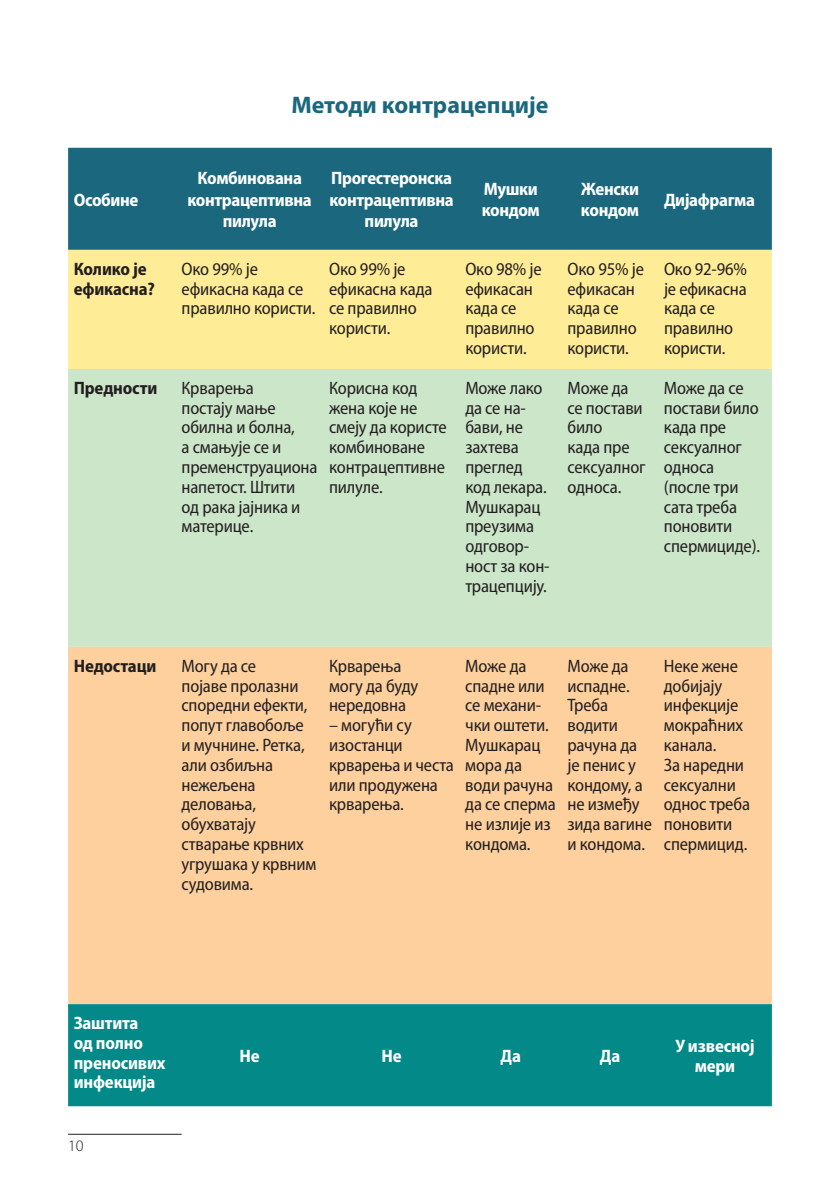
<style>
.page{position:relative;width:840px;height:1191px;background:#fff}
.page>*{position:absolute;margin:0;border:0;box-sizing:border-box;transform-origin:0 0}
.t1{font:700 24px "Myriad Pro";color:#1b687e}
.t2{font:semi-condensed 18px/19.8px "Myriad Pro";letter-spacing:-.01em;color:#231f20}
.t3{font:700 semi-condensed 18px/21.6px "Myriad Pro";letter-spacing:-.02em;color:#fff;text-align:center}
.t4{font:700 semi-condensed 18px/19.8px "Myriad Pro";letter-spacing:-.01em;color:#231f20}
.t5{font:300 16px "Myriad Pro";color:#231f20}
</style>
<div class="page">
<hr style="left:68px;top:1134px;width:113px;height:1px;background:#231f20">
<div style="left:68px;top:148px;width:703px;height:102px;background:#1b687e"></div>
<div style="left:68px;top:250px;width:703px;height:119px;background:#ffec96"></div>
<div style="left:68px;top:369px;width:703px;height:278px;background:#cce6ca"></div>
<div style="left:68px;top:647px;width:703px;height:357px;background:#fdd09e"></div>
<div style="left:68px;top:1004px;width:703px;height:102px;background:#048989"></div>
<p class="t3" style="left:74px;top:189px;width:66px">Особине</p>
<h1 class="t1" style="left:291px;top:92px;width:258px">Методи контрацепције</h1>
<p class="t3" style="left:187px;top:167px;width:126px">Комбинована контрацептивна пилула</p>
<p class="t3" style="left:329px;top:167px;width:126px">Прогестеронска контрацептивна пилула</p>
<p class="t3" style="left:481px;top:178px;width:60px;text-align:left">Мушки кондом</p>
<p class="t3" style="left:580px;top:178px;width:60px;text-align:left">Женски кондом</p>
<p class="t3" style="left:663px;top:189px;width:92px">Дијафрагма</p>
<p class="t4" style="left:74px;top:259px;width:83px">Колико је ефикасна?</p>
<p class="t2" style="left:181px;top:259px;width:135px">Око 99% је ефикасна када се правилно користи.</p>
<p class="t2" style="left:329px;top:259px;width:105px">Око 99% је ефикасна када се правилно користи.</p>
<p class="t2" style="left:465px;top:259px;width:78px">Око 98% је ефикасан када се правилно користи.</p>
<p class="t2" style="left:567px;top:259px;width:78px">Око 95% је ефикасaн када се правилно користи.</p>
<p class="t2" style="left:663px;top:259px;width:84px">Око 92-96% је ефикасна када се правилно користи.</p>
<p class="t4" style="left:74px;top:378px;width:85px">Предности</p>
<p class="t2" style="left:181px;top:378px;width:137px">Крварења<br>постају мање обилна и болна,<br>а смањује се и пременструациона напетост. Штити<br>од рака јајника и материце.</p>
<p class="t2" style="left:329px;top:378px;width:119px">Корисна код жена које не смеју да користе комбиноване контрацептивне пилуле.</p>
<p class="t2" style="left:465px;top:378px;width:86px">Може лако да се на&shy;бави, не захтева преглед код лекара.<br>Мушкарац преузима одговор&shy;ност за кон&shy;трацепцију.</p>
<p class="t2" style="left:567px;top:378px;width:80px">Може да се постави било<br>када пре сексуалног односа.</p>
<p class="t2" style="left:663px;top:378px;width:98px">Може да се постави било када пре сексуалног односа (после три сата треба поновити спермициде).</p>
<p class="t4" style="left:74px;top:656px;width:84px">Недостаци</p>
<p class="t2" style="left:181px;top:656px;width:136px">Могу да се<br>појаве пролазни споредни ефекти, попут главобоље и мучнине. Ретка, али озбиљна нежељена деловања, обухватају стварање крвних угрушака у крвним судовима.</p>
<p class="t2" style="left:329px;top:656px;width:91px">Крварења могу да буду нередовна</p>
<p class="t2" style="left:329px;top:715px;width:126px">– могући су изостанци крварења и честа или продужена крварења.</p>
<p class="t2" style="left:465px;top:656px;width:92px">Може да спадне или се механи&shy;чки оштети.<br>Мушкарац мора да води рачуна да се сперма не излије из кондома.</p>
<p class="t2" style="left:567px;top:656px;width:86px">Може да испадне.<br>Треба водити рачуна да је пенис у кондому, а не између зида вагине и кондома.</p>
<p class="t2" style="left:663px;top:656px;width:88px">Неке жене добијају инфекције мокраћних канала.<br>За наредни сексуални однос треба поновити спермицид.</p>
<p class="t3" style="left:74px;top:1013px;width:93px;line-height:19.8px;text-align:left">Заштита<br>од полно преносивих инфекција</p>
<p class="t5" style="left:68px;top:1137px;width:17px">10</p>
<p class="t3" style="left:239px;top:1045px;width:22px">Не</p>
<p class="t3" style="left:381px;top:1045px;width:22px">Не</p>
<p class="t3" style="left:500px;top:1045px;width:22px">Да</p>
<p class="t3" style="left:599px;top:1045px;width:22px">Да</p>
<p class="t3" style="left:675px;top:1036px;width:81px;line-height:19.8px">У извесној мери</p>
</div>
